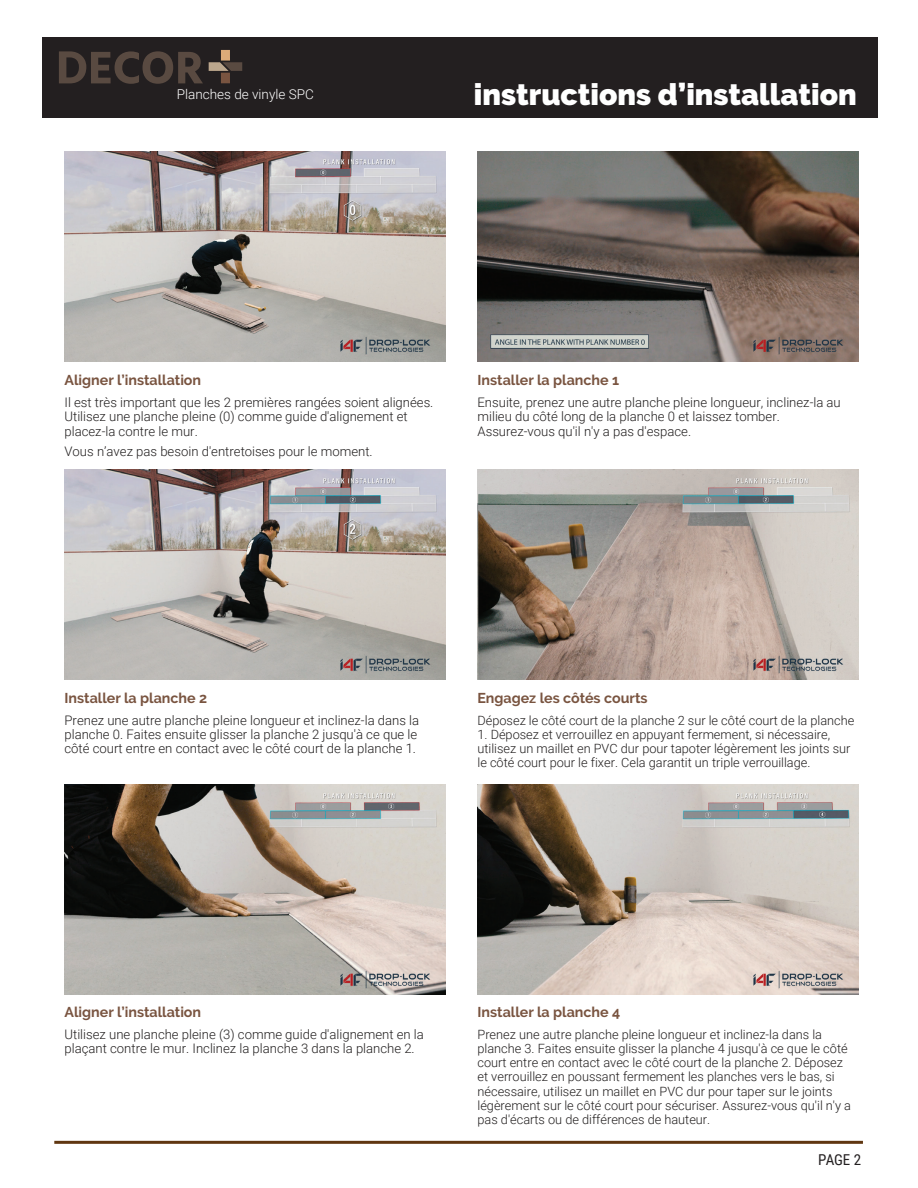
<style>
.page{position:relative;width:918px;height:1188px;background:#fff}
.page>*{position:absolute;margin:0;border:0;box-sizing:border-box;transform-origin:0 0}
.t1{font:900 30px "Raleway";color:#fff}
.t2{font:15px "Roboto Condensed";color:#231f20}
.t3{font:700 14.25px "Raleway";color:#795440}
.t4{font:300 13.5px "Roboto";color:#fff}
.t5{font:300 13.2px/14.2px "Roboto";color:#211e1e}
.t6{font:300 12.75px/14.2px "Roboto";color:#211e1e}
</style>
<div class="page">
<div style="left:42px;top:37px;width:836px;height:81px;background:#231f20"></div>
<svg style="left:59px;top:51px;width:144px;height:33px"></svg>
<svg style="left:209px;top:50px;width:33px;height:33px"></svg>
<hr style="left:54px;top:1141px;width:809px;height:3px;background:#603711">
<img style="left:478px;top:151px;width:380px;height:210px">
<img style="left:478px;top:470px;width:380px;height:210px">
<img style="left:65px;top:470px;width:380px;height:210px">
<img style="left:65px;top:151px;width:380px;height:210px">
<img style="left:65px;top:785px;width:380px;height:210px">
<img style="left:478px;top:785px;width:380px;height:210px">
<p class="t4" style="left:177px;top:85px;width:138px">Planches de vinyle SPC</p>
<h1 class="t1" style="left:474px;top:77px;width:384px">instructions d’installation</h1>
<p class="t3" style="left:65px;top:372px;width:138px">Aligner l’installation</p>
<p class="t5" style="left:65px;top:395px;width:370px">Il est très important que les 2 premières rangées soient alignées.<br>Utilisez une planche pleine (0) comme guide d'alignement et placez-la contre le mur.</p>
<p class="t5" style="left:65px;top:443px;width:310px">Vous n’avez pas besoin d'entretoises pour le moment.</p>
<p class="t3" style="left:478px;top:372px;width:143px">Installer la planche 1</p>
<p class="t5" style="left:478px;top:395px;width:365px">Ensuite, prenez une autre planche pleine longueur, inclinez-la au milieu du côté long de la planche 0 et laissez tomber.<br>Assurez-vous qu'il n'y a pas d'espace.</p>
<p class="t3" style="left:65px;top:690px;width:144px">Installer la planche 2</p>
<p class="t5" style="left:65px;top:713px;width:356px">Prenez une autre planche pleine longueur et inclinez-la dans la planche 0. Faites ensuite glisser la planche 2 jusqu'à ce que le côté court entre en contact avec le côté court de la planche 1.</p>
<p class="t3" style="left:478px;top:690px;width:172px">Engagez les côtés courts</p>
<p class="t6" style="left:478px;top:712px;width:378px">Déposez le côté court de la planche 2 sur le côté court de la planche</p>
<p class="t6" style="left:478px;top:727px;width:374px">1. Déposez et verrouillez en appuyant fermement, si nécessaire, utilisez un maillet en PVC dur pour tapoter légèrement les joints sur le côté court pour le fixer. Cela garantit un triple verrouillage.</p>
<p class="t3" style="left:65px;top:1004px;width:138px">Aligner l’installation</p>
<p class="t5" style="left:65px;top:1027px;width:361px">Utilisez une planche pleine (3) comme guide d'alignement en la plaçant contre le mur. Inclinez la planche 3 dans la planche 2.</p>
<p class="t3" style="left:478px;top:1004px;width:144px">Installer la planche 4</p>
<p class="t6" style="left:478px;top:1026px;width:375px">Prenez une autre planche pleine longueur et inclinez-la dans la planche 3. Faites ensuite glisser la planche 4 jusqu'à ce que le côté court entre en contact avec le côté court de la planche 2. Déposez et verrouillez en poussant fermement les planches vers le bas, si nécessaire, utilisez un maillet en PVC dur pour taper sur le joints légèrement sur le côté court pour sécuriser. Assurez-vous qu'il n'y a pas d'écarts ou de différences de hauteur.</p>
<p class="t2" style="left:818px;top:1149px;width:44px">PAGE 2</p>
</div>
